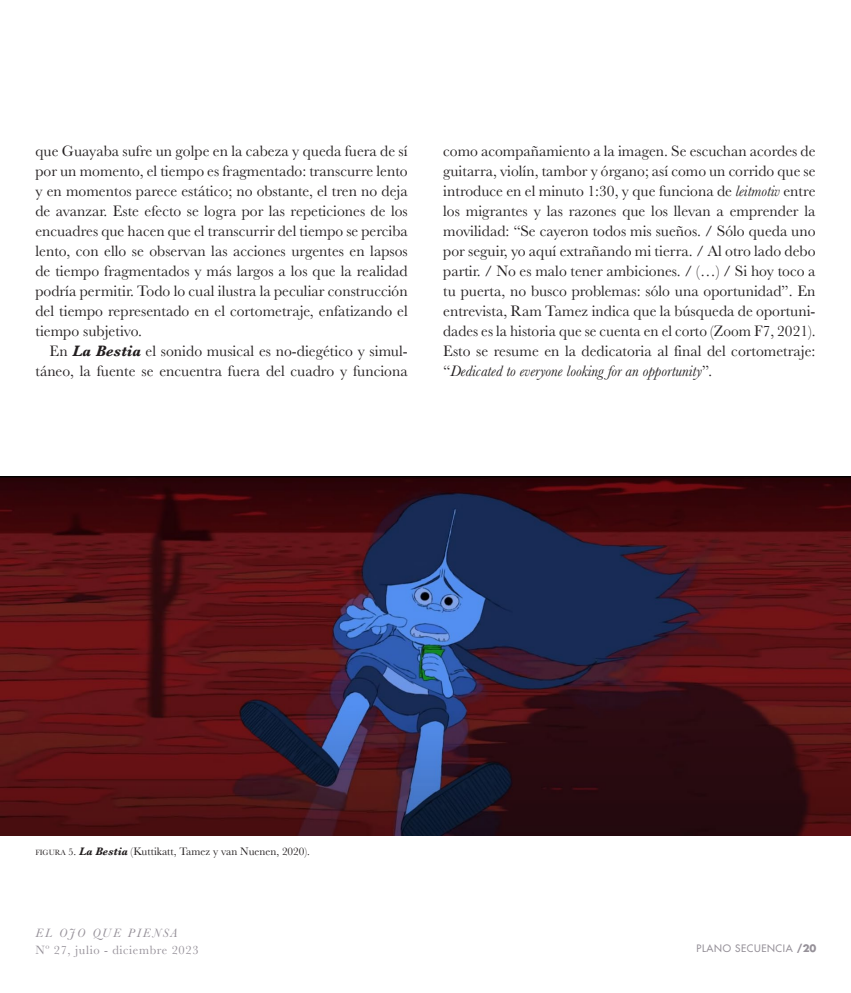
<style>
.page{position:relative;width:851px;height:993px;background:#fff}
.page>*{position:absolute;margin:0;border:0;box-sizing:border-box;transform-origin:0 0}
.Cuerpo{font:15.62px/20px "Baskerville";color:#231f20;text-align:justify}
.t1{font:12.5px "Baskerville";letter-spacing:.05em;color:#969199}
.t2{font:italic 12.5px "Baskerville";letter-spacing:.16em;color:#969199}
.pie_de_foto{font:11.25px "Baskerville";color:#231f20}
.t3{font:500 10px "Futura Std";letter-spacing:.06em;color:#969199}
.s1{font-weight:700;font-style:italic}
.s2{font-style:italic}
.s3{font-size:7.88px}
.s4{font-size:10px}
.s5{font-weight:700}
</style>
<div class="page">
<img style="left:0;top:476px;width:850px;height:359px">
<p class="Cuerpo" style="left:35px;top:141px;width:374px">que Guayaba sufre un golpe en la cabeza y queda fuera de sí por un momento, el tiempo es fragmentado: transcurre lento y en momentos parece estático; no obstante, el tren no deja de avanzar. Este efecto se logra por las repeticiones de los encuadres que hacen que el transcurrir del tiempo se perciba lento, con ello se observan las acciones urgentes en lapsos de tiempo fragmentados y más largos a los que la realidad podría permitir. Todo lo cual ilustra la peculiar construcción del tiempo representado en el cortometraje, enfatizando el tiempo subjetivo.</p>
<p class="Cuerpo" style="left:35px;top:341px;width:374px;text-align:right">En <span class="s1">La Bestia</span> el sonido musical es no-diegético y simul&shy;táneo, la fuente se encuentra fuera del cuadro y funciona</p>
<p class="Cuerpo" style="left:443px;top:141px;width:374px">como acompañamiento a la imagen. Se escuchan acordes de guitarra, violín, tambor y órgano; así como un corrido que se introduce en el minuto 1:30, y que funciona de <span class="s2">leitmotiv</span> entre los migrantes y las razones que los llevan a emprender la movilidad: “Se cayeron todos mis sueños. / Sólo queda uno por seguir, yo aquí extrañando mi tierra. / Al otro lado debo partir. / No es malo tener ambiciones. / (…) / Si hoy toco a tu puerta, no busco problemas: sólo una oportunidad”. En entrevista, Ram Tamez indica que la búsqueda de oportuni&shy;dades es la historia que se cuenta en el corto (Zoom F7, 2021).<br>Esto se resume en la dedicatoria al final del cortometraje: “<span class="s2">Dedicated to everyone looking for an opportunity</span>”<span class="s2">.</span></p>
<p class="pie_de_foto" style="left:35px;top:843px;width:276px"><span class="s3">FIGURA</span> <span class="s4">5</span>. <span class="s1">La Bestia</span> (Kuttikatt, Tamez y van Nuenen, 2020).</p>
<p class="t2" style="left:35px;top:923px;width:144px">EL OJO QUE PIENSA</p>
<p class="t1" style="left:35px;top:941px;width:165px">Nº 27, julio - diciembre 2023</p>
<p class="t3" style="left:696px;top:941px;width:121px">PLANO SECUENCIA <span class="s5">/20</span></p>
</div>
